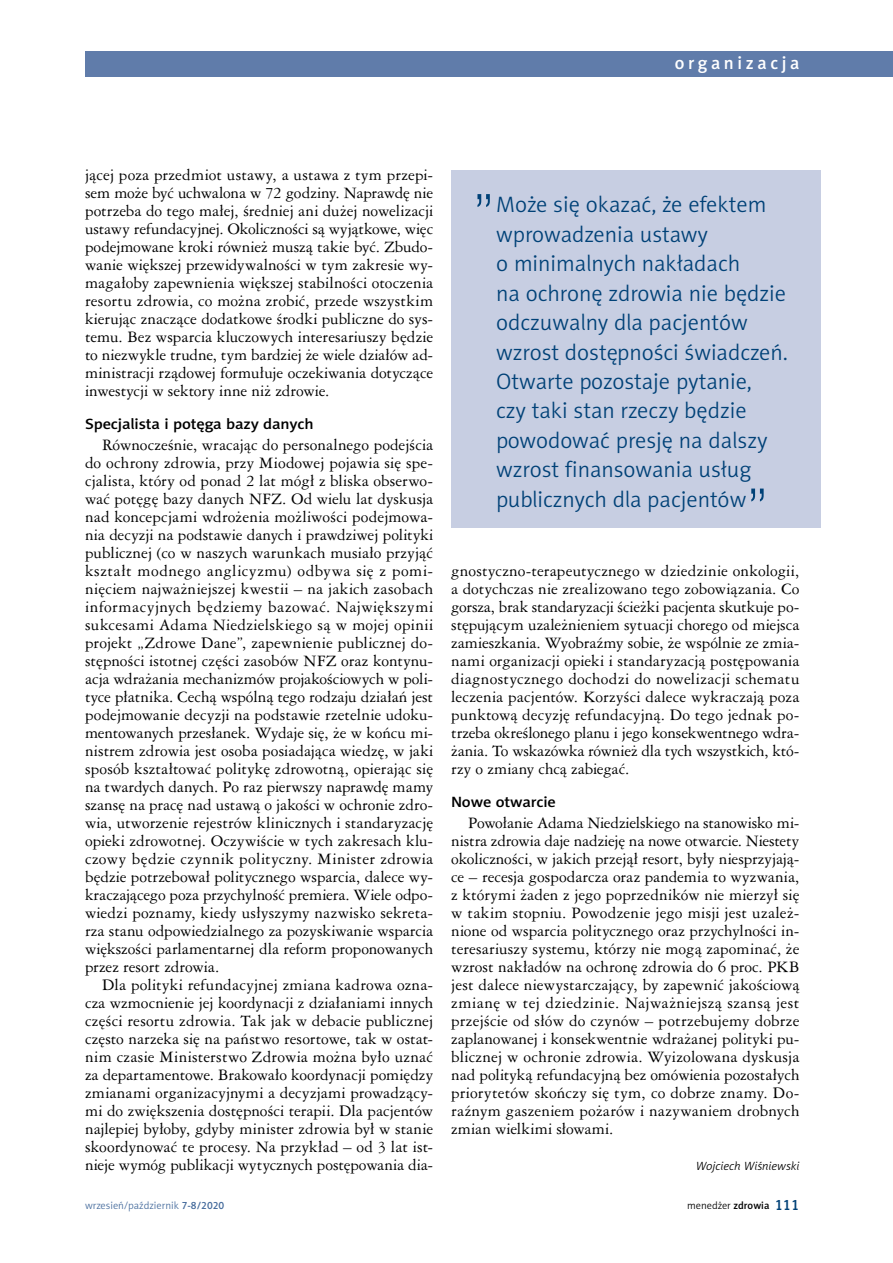
<style>
.page{position:relative;width:893px;height:1263px;background:#fff}
.page>*{position:absolute;margin:0;border:0;box-sizing:border-box;transform-origin:0 0}
.t1{font:52.5px "Swis 721 Lt PL";color:#004177}
.t2{font:22.5px/29.4px "Naomi Sans EFN Light";color:#004177}
.t3{font:18px "Naomi Sans EFN Medium";letter-spacing:.2em;color:#fff}
.t4{font:15px/18px "Ameri Garmnd PL";color:#000;text-align:justify}
.t5{font:15px "Naomi Sans EFN Medium";letter-spacing:-.01em;color:#000;scale:1.1 1}
.t6{font:italic 12px "Naomi Sans EFN Light";color:#000}
.t7{font:10.5px "Naomi Sans EFN Light";color:#456b9c}
.t8{font:10.5px "Naomi Sans EFN Light";color:#000}
.s1{font-family:"Naomi Sans EFN Medium"}
.s2{font-family:"Naomi Sans EFN Medium";font-size:15px;color:#004177}
</style>
<div class="page">
<div style="left:451px;top:170px;width:370px;height:358px;background:#c7cee2"></div>
<div style="left:85px;top:51px;width:808px;height:26px;background:#607caa"></div>
<p class="t3" style="left:675px;top:52px;width:126px">organizacja</p>
<p class="t4" style="left:85px;top:165px;width:350px">jącej poza przedmiot ustawy, a ustawa z tym przepi&shy;sem może być uchwalona w 72 godziny. Naprawdę nie potrzeba do tego małej, średniej ani dużej nowelizacji ustawy refundacyjnej. Okoliczności są wyjątkowe, więc podejmowane kroki również muszą takie być. Zbudo&shy;wanie większej przewidywalności w tym zakresie wy&shy;magałoby zapewnienia większej stabilności otoczenia resortu zdrowia, co można zrobić, przede wszystkim kierując znaczące dodatkowe środki publiczne do sys&shy;temu. Bez wsparcia kluczowych interesariuszy będzie to niezwykle trudne, tym bardziej że wiele działów ad&shy;ministracji rządowej formułuje oczekiwania dotyczące inwestycji w sektory inne niż zdrowie.</p>
<p class="t5" style="left:85px;top:415px;width:209px">Specjalista i potęga bazy danych</p>
<p class="t4" style="left:85px;top:435px;width:350px;text-indent:17px">Równocześnie, wracając do personalnego podejścia do ochrony zdrowia, przy Miodowej pojawia się spe&shy;cjalista, który od ponad 2 lat mógł z bliska obserwo&shy;wać potęgę bazy danych NFZ. Od wielu lat dyskusja nad koncepcjami wdrożenia możliwości podejmowa&shy;nia decyzji na podstawie danych i prawdziwej polityki publicznej (co w naszych warunkach musiało przyjąć kształt modnego anglicyzmu) odbywa się z pomi&shy;nięciem najważniejszej kwestii – na jakich zasobach informacyjnych będziemy bazować. Największymi sukcesami Adama Niedzielskiego są w mojej opinii projekt „Zdrowe Dane”, zapewnienie publicznej do&shy;stępności istotnej części zasobów NFZ oraz kontynu&shy;acja wdrażania mechanizmów projakościowych w poli&shy;tyce płatnika. Cechą wspólną tego rodzaju działań jest podejmowanie decyzji na podstawie rzetelnie udoku&shy;mentowanych przesłanek. Wydaje się, że w końcu mi&shy;nistrem zdrowia jest osoba posiadająca wiedzę, w jaki sposób kształtować politykę zdrowotną, opierając się na twardych danych. Po raz pierwszy naprawdę mamy szansę na pracę nad ustawą o jakości w ochronie zdro&shy;wia, utworzenie rejestrów klinicznych i standaryzację opieki zdrowotnej. Oczywiście w tych zakresach klu&shy;czowy będzie czynnik polityczny. Minister zdrowia będzie potrzebował politycznego wsparcia, dalece wy&shy;kraczającego poza przychylność premiera. Wiele odpo&shy;wiedzi poznamy, kiedy usłyszymy nazwisko sekreta&shy;rza stanu odpowiedzialnego za pozyskiwanie wsparcia większości parlamentarnej dla reform proponowanych przez resort zdrowia.</p>
<p class="t4" style="left:85px;top:975px;width:350px;text-indent:17px">Dla polityki refundacyjnej zmiana kadrowa ozna&shy;cza wzmocnienie jej koordynacji z działaniami innych części resortu zdrowia. Tak jak w debacie publicznej często narzeka się na państwo resortowe, tak w ostat&shy;nim czasie Ministerstwo Zdrowia można było uznać za departamentowe. Brakowało koordynacji pomiędzy zmianami organizacyjnymi a decyzjami prowadzący&shy;mi do zwiększenia dostępności terapii. Dla pacjentów najlepiej byłoby, gdyby minister zdrowia był w stanie skoordynować te procesy. Na przykład – od 3 lat ist&shy;nieje wymóg publikacji wytycznych postępowania dia-</p>
<h1 class="t1" style="left:472px;top:180px;width:24px">”</h1>
<p class="t2" style="left:496px;top:190px;width:293px">Może się okazać, że efektem wprowadzenia ustawy<br>o minimalnych nakładach<br>na ochronę zdrowia nie będzie odczuwalny dla pacjentów wzrost dostępności świadczeń.<br>Otwarte pozostaje pytanie,<br>czy taki stan rzeczy będzie powodować presję na dalszy wzrost finansowania usług publicznych dla pacjentów</p>
<h1 class="t1" style="left:746px;top:475px;width:24px">”</h1>
<p class="t4" style="left:451px;top:561px;width:350px">gnostyczno-terapeutycznego w dziedzinie onkologii, a dotychczas nie zrealizowano tego zobowiązania. Co gorsza, brak standaryzacji ścieżki pacjenta skutkuje po&shy;stępującym uzależnieniem sytuacji chorego od miejsca zamieszkania. Wyobraźmy sobie, że wspólnie ze zmia&shy;nami organizacji opieki i standaryzacją postępowania diagnostycznego dochodzi do nowelizacji schematu leczenia pacjentów. Korzyści dalece wykraczają poza punktową decyzję refundacyjną. Do tego jednak po&shy;trzeba określonego planu i jego konsekwentnego wdra&shy;żania. To wskazówka również dla tych wszystkich, któ&shy;rzy o zmiany chcą zabiegać.</p>
<p class="t5" style="left:451px;top:793px;width:97px">Nowe otwarcie</p>
<p class="t4" style="left:451px;top:813px;width:350px;text-indent:17px">Powołanie Adama Niedzielskiego na stanowisko mi&shy;nistra zdrowia daje nadzieję na nowe otwarcie. Niestety okoliczności, w jakich przejął resort, były niesprzyjają&shy;ce – recesja gospodarcza oraz pandemia to wyzwania, z którymi żaden z jego poprzedników nie mierzył się w takim stopniu. Powodzenie jego misji jest uzależ&shy;nione od wsparcia politycznego oraz przychylności in&shy;teresariuszy systemu, którzy nie mogą zapominać, że wzrost nakładów na ochronę zdrowia do 6 proc. PKB jest dalece niewystarczający, by zapewnić jakościową zmianę w tej dziedzinie. Najważniejszą szansą jest przejście od słów do czynów – potrzebujemy dobrze zaplanowanej i konsekwentnie wdrażanej polityki pu&shy;blicznej w ochronie zdrowia. Wyizolowana dyskusja nad polityką refundacyjną bez omówienia pozostałych priorytetów skończy się tym, co dobrze znamy. Do&shy;raźnym gaszeniem pożarów i nazywaniem drobnych zmian wielkimi słowami.</p>
<p class="t6" style="left:696px;top:1160px;width:105px">Wojciech Wiśniewski</p>
<p class="t7" style="left:85px;top:1199px;width:141px">wrzesień/październik <span class="s1">7-8/2020</span></p>
<p class="t8" style="left:687px;top:1199px;width:114px">menedżer <span class="s1">zdrowia</span> <span class="s2">111</span></p>
</div>
